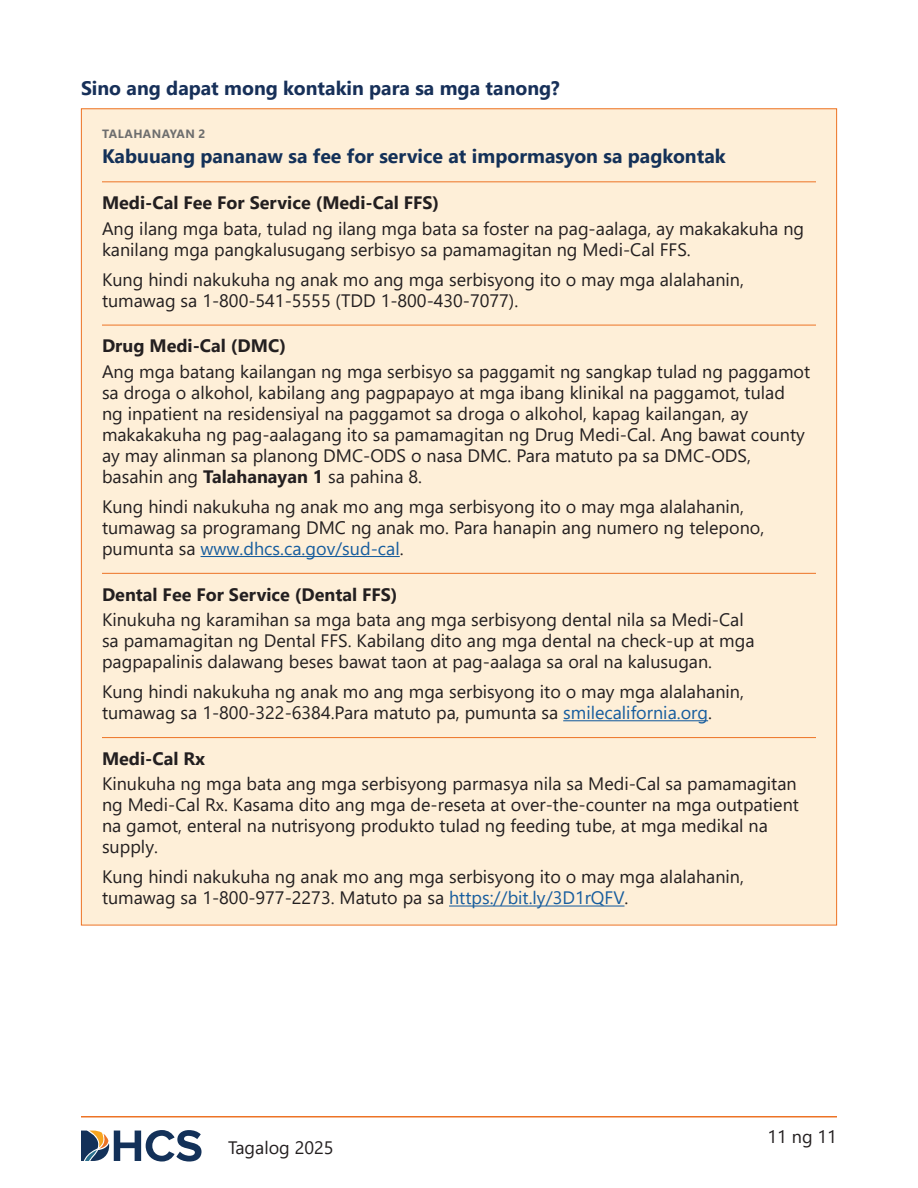
<style>
.page{position:relative;width:918px;height:1188px;background:#fff}
.page>*{position:absolute;margin:0;border:0;box-sizing:border-box;transform-origin:0 0}
.t1{font:700 19.5px "Segoe UI";color:#143158}
.t2{font:700 19.5px "Segoe UI";color:#173059}
.t3{font:18px/21px "Segoe UI";color:#231f20}
.Table_H4{font:700 18px "Segoe UI";color:#231f20}
.H3-box_number{font:700 12px "Segoe UI";letter-spacing:.035em;color:#6e6e6e}
.s1{font-weight:700}
.s2{color:#175d9e}
</style>
<div class="page">
<hr style="left:81px;top:1116px;width:756px;height:2px;background:#ed7325">
<svg style="left:81px;top:1130px;width:121px;height:32px"></svg>
<div style="left:81px;top:109px;width:756px;height:816px;background:#feefd8"></div>
<hr style="left:102px;top:181px;width:714px;height:1px;background:#ed7325">
<hr style="left:102px;top:325px;width:714px;height:1px;background:#ed7325">
<hr style="left:201px;top:556px;width:199px;height:1px;background:#175d9e">
<hr style="left:102px;top:573px;width:714px;height:1px;background:#ed7325">
<hr style="left:563px;top:720px;width:145px;height:1px;background:#175d9e">
<hr style="left:102px;top:737px;width:714px;height:1px;background:#ed7325">
<hr style="left:449px;top:906px;width:176px;height:1px;background:#175d9e">
<h3 class="t2" style="left:81px;top:70px;width:480px">Sino ang dapat mong kontakin para sa mga tanong?</h3>
<p class="H3-box_number" style="left:102px;top:123px;width:105px">TALAHANAYAN 2</p>
<h3 class="t1" style="left:102px;top:138px;width:625px">Kabuuang pananaw sa fee for service at impormasyon sa pagkontak</h3>
<p class="Table_H4" style="left:102px;top:186px;width:339px">Medi-Cal Fee For Service (Medi-Cal FFS)</p>
<p class="t3" style="left:102px;top:216px;width:704px">Ang ilang mga bata, tulad ng ilang mga bata sa foster na pag-aalaga, ay makakakuha ng kanilang mga pangkalusugang serbisyo sa pamamagitan ng Medi-Cal FFS.</p>
<p class="t3" style="left:102px;top:267px;width:644px">Kung hindi nakukuha ng anak mo ang mga serbisyong ito o may mga alalahanin, tumawag sa 1-800-541-5555 (TDD 1-800-430-7077).</p>
<p class="Table_H4" style="left:102px;top:329px;width:185px">Drug Medi-Cal (DMC)</p>
<p class="t3" style="left:102px;top:359px;width:710px">Ang mga batang kailangan ng mga serbisyo sa paggamit ng sangkap tulad ng paggamot sa droga o alkohol, kabilang ang pagpapayo at mga ibang klinikal na paggamot, tulad ng inpatient na residensiyal na paggamot sa droga o alkohol, kapag kailangan, ay makakakuha ng pag-aalagang ito sa pamamagitan ng Drug Medi-Cal. Ang bawat county ay may alinman sa planong DMC-ODS o nasa DMC. Para matuto pa sa DMC-ODS, basahin ang <span class="s1">Talahanayan 1</span> sa pahina 8.</p>
<p class="t3" style="left:102px;top:494px;width:664px">Kung hindi nakukuha ng anak mo ang mga serbisyong ito o may mga alalahanin, tumawag sa programang DMC ng anak mo. Para hanapin ang numero ng telepono, pumunta sa <span class="s2">www.dhcs.ca.gov/sud-cal</span>.</p>
<p class="Table_H4" style="left:102px;top:577px;width:297px">Dental Fee For Service (Dental FFS)</p>
<p class="t3" style="left:102px;top:608px;width:654px">Kinukuha ng karamihan sa mga bata ang mga serbisyong dental nila sa Medi-Cal sa pamamagitan ng Dental FFS. Kabilang dito ang mga dental na check-up at mga pagpapalinis dalawang beses bawat taon at pag-aalaga sa oral na kalusugan.</p>
<p class="t3" style="left:102px;top:680px;width:644px">Kung hindi nakukuha ng anak mo ang mga serbisyong ito o may mga alalahanin, tumawag sa 1-800-322-6384.Para matuto pa, pumunta sa <span class="s2">smilecalifornia.org</span>.</p>
<p class="Table_H4" style="left:102px;top:742px;width:105px">Medi-Cal Rx</p>
<p class="t3" style="left:102px;top:772px;width:698px">Kinukuha ng mga bata ang mga serbisyong parmasya nila sa Medi-Cal sa pamamagitan ng Medi-Cal Rx. Kasama dito ang mga de-reseta at over-the-counter na mga outpatient na gamot, enteral na nutrisyong produkto tulad ng feeding tube, at mga medikal na supply.</p>
<p class="t3" style="left:102px;top:865px;width:644px">Kung hindi nakukuha ng anak mo ang mga serbisyong ito o may mga alalahanin, tumawag sa 1-800-977-2273. Matuto pa sa <span class="s2">https://bit.ly/3D1rQFV</span>.</p>
<p class="t3" style="left:228px;top:1136px;width:107px">Tagalog 2025</p>
<p class="t3" style="left:768px;top:1125px;width:71px">11 ng 11</p>
</div>
